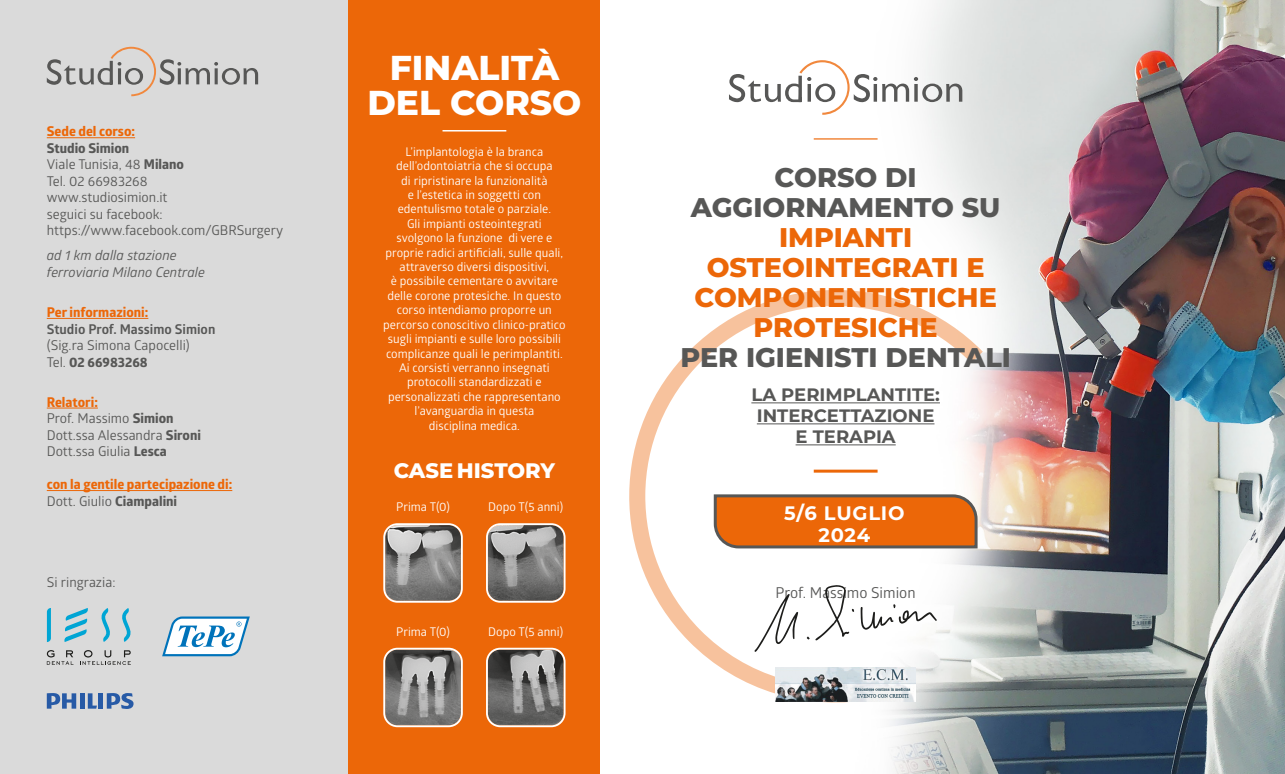
<style>
.page{position:relative;width:1285px;height:774px;background:#fff}
.page>*{position:absolute;margin:0;border:0;box-sizing:border-box;transform-origin:0 0}
.t1{font:800 34.5px "Montserrat";color:#fff}
.t2{font:800 27px/30px "Montserrat";color:#ec6708;text-align:center}
.t3{font:800 27px/30px "Montserrat";color:#575756;text-align:center}
.t4{font:800 21px "Montserrat";color:#fff}
.Paragrafo_base{font:700 19.5px "Montserrat";letter-spacing:.04em;color:#fff}
.t5{font:700 18px/21px "Montserrat";color:#575756;text-align:center}
.Paragrafo_base-2{font:15px "Glober";color:#575756}
.Paragrafo_base-3{font:13.5px "Glober";color:#575756}
.Paragrafo_base-4{font:700 13.5px "Globerx";color:#ec6708}
.Paragrafo_base-5{font:italic 13.5px "Glober";color:#575756}
.Paragrafo_base-6{font:700 13.5px "Globerx";color:#575756}
.Paragrafo_base-7{font:700 13.5px "Glober";color:#575756}
.t6{font:12px/14.4px "Glober";color:#fff;text-align:center}
.s1{font-family:"Globerx";font-weight:700}
.s2{font-family:"Glober";font-weight:400}
.s3{color:#575756}
</style>
<div class="page">
<div style="left:0;top:0;width:364px;height:774px;background:#dadada"></div>
<img style="left:877px;top:0;width:407px;height:774px">
<svg style="left:629px;top:269px;width:353px;height:442px"></svg>
<div style="left:349px;top:0;width:251px;height:774px;background:#ec6708"></div>
<hr style="left:47px;top:408px;width:51px;height:1px;background:#ec6708">
<hr style="left:47px;top:490px;width:185px;height:1px;background:#ec6708">
<svg style="left:47px;top:47px;width:211px;height:49px"></svg>
<hr style="left:47px;top:137px;width:88px;height:1px;background:#ec6708">
<hr style="left:47px;top:318px;width:101px;height:1px;background:#ec6708">
<hr style="left:442px;top:130px;width:64px;height:2px;background:#fff">
<img style="left:489px;top:525px;width:74px;height:76px">
<div style="left:486px;top:523px;width:79px;height:80px;border:2px solid #fff;border-radius:13px"></div>
<img style="left:386px;top:649px;width:75px;height:76px">
<div style="left:383px;top:648px;width:79px;height:79px;border:2px solid #fff;border-radius:13px"></div>
<img style="left:386px;top:525px;width:75px;height:76px">
<div style="left:383px;top:523px;width:79px;height:80px;border:2px solid #fff;border-radius:13px"></div>
<img style="left:488px;top:649px;width:75px;height:76px">
<div style="left:486px;top:648px;width:79px;height:79px;border:2px solid #fff;border-radius:13px"></div>
<hr style="left:751px;top:402px;width:188px;height:1px;background:#575756">
<hr style="left:756px;top:423px;width:178px;height:1px;background:#575756">
<hr style="left:795px;top:444px;width:100px;height:1px;background:#575756">
<svg style="left:729px;top:60px;width:233px;height:55px"></svg>
<hr style="left:813px;top:138px;width:64px;height:2px;background:#f1883d">
<hr style="left:813px;top:470px;width:64px;height:3px;background:#ec6708">
<img style="left:775px;top:667px;width:140px;height:34px">
<svg style="left:754px;top:594px;width:44px;height:58px"></svg>
<svg style="left:860px;top:604px;width:76px;height:26px"></svg>
<svg style="left:815px;top:585px;width:39px;height:55px"></svg>
<svg style="left:162px;top:616px;width:88px;height:40px;background:#b3d3e6"></svg>
<svg style="left:712px;top:493px;width:266px;height:57px;background:#db7024"></svg>
<svg style="left:47px;top:608px;width:4px;height:34px"></svg>
<svg style="left:64px;top:608px;width:24px;height:34px"></svg>
<svg style="left:101px;top:608px;width:9px;height:34px"></svg>
<svg style="left:122px;top:608px;width:9px;height:34px"></svg>
<svg style="left:47px;top:650px;width:26px;height:15px"></svg>
<svg style="left:80px;top:650px;width:51px;height:15px"></svg>
<svg style="left:47px;top:693px;width:29px;height:16px"></svg>
<hr style="left:80px;top:693px;width:4px;height:16px;background:#275aa6">
<svg style="left:88px;top:693px;width:9px;height:16px"></svg>
<hr style="left:99px;top:693px;width:4px;height:16px;background:#275aa6">
<svg style="left:107px;top:693px;width:26px;height:16px"></svg>
<p class="Paragrafo_base-4" style="left:47px;top:122px;width:90px">Sede del corso:</p>
<p class="Paragrafo_base-6" style="left:47px;top:138px;width:84px">Studio Simion</p>
<p class="Paragrafo_base-3" style="left:47px;top:155px;width:139px">Viale Tunisia, 48 <span class="s1">Milano</span></p>
<p class="Paragrafo_base-3" style="left:47px;top:172px;width:102px">Tel. 02 66983268</p>
<p class="Paragrafo_base-3" style="left:47px;top:188px;width:122px">www.studiosimion.it</p>
<p class="Paragrafo_base-3" style="left:47px;top:205px;width:117px">seguici su facebook:</p>
<p class="Paragrafo_base-3" style="left:47px;top:221px;width:238px">https://www.facebook.com/GBRSurgery</p>
<p class="Paragrafo_base-5" style="left:47px;top:246px;width:131px">ad 1 km dalla stazione</p>
<p class="Paragrafo_base-5" style="left:47px;top:263px;width:160px">ferroviaria Milano Centrale</p>
<p class="Paragrafo_base-4" style="left:47px;top:302px;width:103px">Per informazioni:</p>
<p class="Paragrafo_base-7" style="left:47px;top:319px;width:170px">Studio Prof. Massimo Simion</p>
<p class="Paragrafo_base-3" style="left:47px;top:336px;width:144px">(Sig.ra Simona Capocelli)</p>
<p class="Paragrafo_base-6" style="left:47px;top:352px;width:102px"><span class="s2">Tel.</span> 02 66983268</p>
<p class="Paragrafo_base-4" style="left:47px;top:392px;width:53px">Relatori:</p>
<p class="Paragrafo_base-3" style="left:47px;top:409px;width:128px">Prof. Massimo <span class="s1">Simion</span></p>
<p class="Paragrafo_base-3" style="left:47px;top:425px;width:156px">Dott.ssa Alessandra <span class="s1">Sironi</span></p>
<p class="Paragrafo_base-3" style="left:47px;top:442px;width:122px">Dott.ssa Giulia <span class="s1">Lesca</span></p>
<p class="Paragrafo_base-4" style="left:47px;top:475px;width:187px">con la gentile partecipazione di:</p>
<p class="Paragrafo_base-3" style="left:47px;top:491px;width:132px">Dott. Giulio <span class="s1">Ciampalini</span></p>
<p class="Paragrafo_base-3" style="left:47px;top:573px;width:70px">Si ringrazia:</p>
<p class="t1" style="left:389px;top:43px;width:171px">FINALITÀ</p>
<p class="t1" style="left:367px;top:77px;width:215px">DEL CORSO</p>
<p class="t6" style="left:396px;top:144px;width:158px">L’implantologia è la branca dell’odontoiatria che si occupa di ripristinare la funzionalità<br>e l’estetica in soggetti con edentulismo totale o parziale.</p>
<p class="t6" style="left:385px;top:216px;width:179px">Gli impianti osteointegrati svolgono la funzione di vere e proprie radici artificiali, sulle quali, attraverso diversi dispositivi,</p>
<p class="t6" style="left:383px;top:273px;width:184px">è possibile cementare o avvitare delle corone protesiche. In questo corso intendiamo proporre un percorso conoscitivo clinico-pratico sugli impianti e sulle loro possibili complicanze quali le perimplantiti.</p>
<p class="t6" style="left:388px;top:360px;width:174px">Ai corsisti verranno insegnati protocolli standardizzati e personalizzati che rappresentano l’avanguardia in questa</p>
<p class="t6" style="left:429px;top:417px;width:93px">disciplina medica.</p>
<p class="t4" style="left:393px;top:455px;width:163px">CASE HISTORY</p>
<p class="t6" style="left:396px;top:499px;width:55px">Prima T(0)</p>
<p class="t6" style="left:488px;top:499px;width:76px">Dopo T(5 anni)</p>
<p class="t6" style="left:396px;top:624px;width:55px">Prima T(0)</p>
<p class="t6" style="left:488px;top:624px;width:76px">Dopo T(5 anni)</p>
<p class="t3" style="left:690px;top:161px;width:311px">CORSO DI<br>AGGIORNAMENTO SU</p>
<p class="t2" style="left:680px;top:221px;width:332px">IMPIANTI<br>OSTEOINTEGRATI E<br>COMPONENTISTICHE<br>PROTESICHE<br><span class="s3">PER IGIENISTI DENTALI</span></p>
<p class="t5" style="left:751px;top:383px;width:190px">LA PERIMPLANTITE:<br>INTERCETTAZIONE<br>E TERAPIA</p>
<p class="Paragrafo_base" style="left:783px;top:499px;width:122px">5/6 LUGLIO</p>
<p class="Paragrafo_base" style="left:818px;top:521px;width:53px">2024</p>
<p class="Paragrafo_base-2" style="left:775px;top:582px;width:141px">Prof. Massimo Simion</p>
</div>
